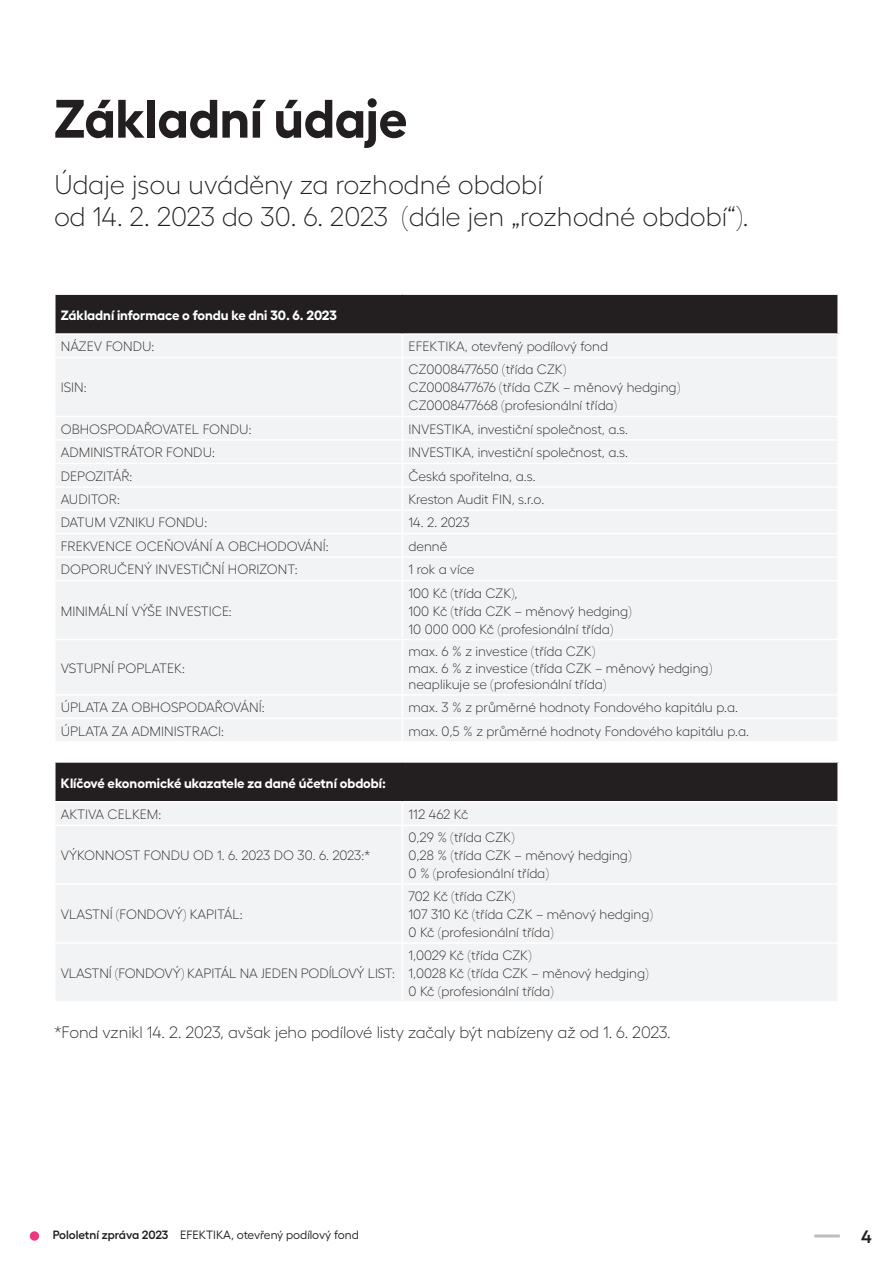
<style>
.page{position:relative;width:893px;height:1263px;background:#fff}
.page>*{position:absolute;margin:0;border:0;box-sizing:border-box;transform-origin:0 0}
.t1{font:700 54px "Hellix";color:#231f20}
.t2{font:300 27px/32.4px "Hellix";letter-spacing:-.005em;color:#231f20}
.t3{font:600 18px "Hellix";color:#231f20}
.t4{font:300 16.5px "Hellix";letter-spacing:-.005em;color:#231f20}
.t5{font:300 13.5px/18px "Hellix";color:#231f20}
.t6{font:700 13.5px "Hellix";color:#fff}
.t7{font:12px "Hellix";color:#231f20}
.s1{font-weight:600}
</style>
<div class="page">
<hr style="left:814px;top:1234px;width:26px;height:3px;background:#bcbdc0">
<div style="left:30px;top:1231px;width:9px;height:10px;background:#ef377f;border-radius:50%"></div>
<div style="left:55px;top:294px;width:783px;height:40px;background:#231f20"></div>
<div style="left:56px;top:335px;width:781px;height:406px;background:#f2f3f4"></div>
<hr style="left:54px;top:293px;width:349px;height:2px;background:#fff">
<hr style="left:54px;top:295px;width:2px;height:38px;background:#fff">
<hr style="left:403px;top:293px;width:436px;height:2px;background:#fff">
<hr style="left:837px;top:295px;width:2px;height:38px;background:#fff">
<hr style="left:54px;top:333px;width:349px;height:2px;background:#fff">
<hr style="left:403px;top:333px;width:436px;height:2px;background:#fff">
<svg style="left:402px;top:335px;width:1px;height:22px"></svg>
<hr style="left:54px;top:357px;width:349px;height:1px;background:#fff">
<hr style="left:403px;top:357px;width:436px;height:1px;background:#fff">
<hr style="left:402px;top:358px;width:1px;height:58px;background:#fff">
<hr style="left:54px;top:416px;width:349px;height:1px;background:#fff">
<hr style="left:403px;top:416px;width:436px;height:1px;background:#fff">
<hr style="left:54px;top:439px;width:349px;height:2px;background:#fff">
<hr style="left:403px;top:439px;width:436px;height:2px;background:#fff">
<hr style="left:54px;top:463px;width:349px;height:1px;background:#fff">
<hr style="left:403px;top:463px;width:436px;height:1px;background:#fff">
<hr style="left:54px;top:486px;width:349px;height:2px;background:#fff">
<hr style="left:403px;top:486px;width:436px;height:2px;background:#fff">
<hr style="left:54px;top:509px;width:349px;height:2px;background:#fff">
<hr style="left:403px;top:509px;width:436px;height:2px;background:#fff">
<hr style="left:54px;top:533px;width:349px;height:1px;background:#fff">
<hr style="left:403px;top:533px;width:436px;height:1px;background:#fff">
<hr style="left:54px;top:556px;width:349px;height:2px;background:#fff">
<hr style="left:403px;top:556px;width:436px;height:2px;background:#fff">
<svg style="left:402px;top:417px;width:1px;height:163px"></svg>
<hr style="left:54px;top:580px;width:349px;height:1px;background:#fff">
<hr style="left:403px;top:580px;width:436px;height:1px;background:#fff">
<hr style="left:402px;top:581px;width:1px;height:58px;background:#fff">
<hr style="left:54px;top:639px;width:349px;height:1px;background:#fff">
<hr style="left:403px;top:639px;width:436px;height:1px;background:#fff">
<hr style="left:402px;top:640px;width:1px;height:54px;background:#fff">
<hr style="left:54px;top:694px;width:349px;height:2px;background:#fff">
<hr style="left:403px;top:694px;width:436px;height:2px;background:#fff">
<hr style="left:54px;top:718px;width:349px;height:1px;background:#fff">
<hr style="left:403px;top:718px;width:436px;height:1px;background:#fff">
<svg style="left:402px;top:696px;width:1px;height:45px"></svg>
<div style="left:55px;top:762px;width:783px;height:40px;background:#231f20"></div>
<div style="left:56px;top:803px;width:781px;height:198px;background:#f2f3f4"></div>
<hr style="left:54px;top:761px;width:349px;height:2px;background:#fff">
<hr style="left:54px;top:763px;width:2px;height:38px;background:#fff">
<hr style="left:403px;top:761px;width:436px;height:2px;background:#fff">
<hr style="left:837px;top:763px;width:2px;height:38px;background:#fff">
<hr style="left:54px;top:801px;width:349px;height:1px;background:#fff">
<hr style="left:403px;top:801px;width:436px;height:1px;background:#fff">
<svg style="left:402px;top:803px;width:1px;height:21px"></svg>
<hr style="left:54px;top:824px;width:349px;height:2px;background:#fff">
<hr style="left:403px;top:824px;width:436px;height:2px;background:#fff">
<hr style="left:402px;top:826px;width:1px;height:57px;background:#fff">
<hr style="left:54px;top:883px;width:349px;height:2px;background:#fff">
<hr style="left:403px;top:883px;width:436px;height:2px;background:#fff">
<hr style="left:402px;top:885px;width:1px;height:57px;background:#fff">
<hr style="left:54px;top:942px;width:349px;height:2px;background:#fff">
<hr style="left:403px;top:942px;width:436px;height:2px;background:#fff">
<hr style="left:402px;top:944px;width:1px;height:57px;background:#fff">
<h1 class="t1" style="left:54px;top:75px;width:355px">Základní údaje</h1>
<h2 class="t2" style="left:54px;top:166px;width:696px">Údaje jsou uváděny za rozhodné období<br>od 14. 2. 2023 do 30. 6. 2023 (dále jen „rozhodné období“).</h2>
<p class="t6" style="left:61px;top:304px;width:278px">Základní informace o fondu ke dni 30. 6. 2023</p>
<p class="t5" style="left:61px;top:336px;width:95px">NÁZEV FONDU:</p>
<p class="t5" style="left:409px;top:336px;width:201px">EFEKTIKA, otevřený podílový fond</p>
<p class="t5" style="left:61px;top:377px;width:28px">ISIN:</p>
<p class="t5" style="left:409px;top:359px;width:273px">CZ0008477650 (třída CZK)<br>CZ0008477676 (třída CZK – měnový hedging)<br>CZ0008477668 (profesionální třída)</p>
<p class="t5" style="left:61px;top:419px;width:192px">OBHOSPODAŘOVATEL FONDU:</p>
<p class="t5" style="left:409px;top:419px;width:221px">INVESTIKA, investiční společnost, a.s.</p>
<p class="t5" style="left:61px;top:442px;width:156px">ADMINISTRÁTOR FONDU:</p>
<p class="t5" style="left:409px;top:442px;width:221px">INVESTIKA, investiční společnost, a.s.</p>
<p class="t5" style="left:61px;top:466px;width:73px">DEPOZITÁŘ:</p>
<p class="t5" style="left:409px;top:466px;width:128px">Česká spořitelna, a.s.</p>
<p class="t5" style="left:61px;top:489px;width:61px">AUDITOR:</p>
<p class="t5" style="left:409px;top:489px;width:137px">Kreston Audit FIN, s.r.o.</p>
<p class="t5" style="left:61px;top:512px;width:148px">DATUM VZNIKU FONDU:</p>
<p class="t5" style="left:409px;top:512px;width:63px">14. 2. 2023</p>
<p class="t5" style="left:61px;top:536px;width:269px">FREKVENCE OCEŇOVÁNÍ A OBCHODOVÁNÍ:</p>
<p class="t5" style="left:409px;top:536px;width:40px">denně</p>
<p class="t5" style="left:61px;top:559px;width:238px">DOPORUČENÝ INVESTIČNÍ HORIZONT:</p>
<p class="t5" style="left:409px;top:559px;width:67px">1 rok a více</p>
<p class="t5" style="left:61px;top:601px;width:173px">MINIMÁLNÍ VÝŠE INVESTICE:</p>
<p class="t5" style="left:409px;top:583px;width:225px">100 Kč (třída CZK),<br>100 Kč (třída CZK – měnový hedging)<br>10 000 000 Kč (profesionální třída)</p>
<p class="t5" style="left:61px;top:658px;width:126px">VSTUPNÍ POPLATEK:</p>
<p class="t5" style="left:409px;top:642px;width:305px;line-height:16.2px">max. 6 % z investice (třída CZK)<br>max. 6 % z investice (třída CZK – měnový hedging) neaplikuje se (profesionální třída)</p>
<p class="t5" style="left:61px;top:697px;width:205px">ÚPLATA ZA OBHOSPODAŘOVÁNÍ:</p>
<p class="t5" style="left:409px;top:697px;width:331px">max. 3 % z průměrné hodnoty Fondového kapitálu p.a.</p>
<p class="t5" style="left:61px;top:721px;width:165px">ÚPLATA ZA ADMINISTRACI:</p>
<p class="t5" style="left:409px;top:721px;width:342px">max. 0,5 % z průměrné hodnoty Fondového kapitálu p.a.</p>
<p class="t6" style="left:61px;top:772px;width:327px">Klíčové ekonomické ukazatele za dané účetní období:</p>
<p class="t5" style="left:61px;top:804px;width:102px">AKTIVA CELKEM:</p>
<p class="t5" style="left:409px;top:804px;width:61px">112 462 Kč</p>
<p class="t5" style="left:61px;top:845px;width:311px">VÝKONNOST FONDU OD 1. 6. 2023 DO 30. 6. 2023:*</p>
<p class="t5" style="left:409px;top:827px;width:224px">0,29 % (třída CZK)<br>0,28 % (třída CZK – měnový hedging)<br>0 % (profesionální třída)</p>
<p class="t5" style="left:61px;top:904px;width:183px">VLASTNÍ (FONDOVÝ) KAPITÁL:</p>
<p class="t5" style="left:61px;top:963px;width:336px">VLASTNÍ (FONDOVÝ) KAPITÁL NA JEDEN PODÍLOVÝ LIST:</p>
<p class="t5" style="left:409px;top:886px;width:246px">702 Kč (třída CZK)<br>107 310 Kč (třída CZK – měnový hedging)<br>0 Kč (profesionální třída)</p>
<p class="t5" style="left:409px;top:945px;width:241px">1,0029 Kč (třída CZK)<br>1,0028 Kč (třída CZK – měnový hedging)<br>0 Kč (profesionální třída)</p>
<p class="t4" style="left:54px;top:1020px;width:618px">*Fond vznikl 14. 2. 2023, avšak jeho podílové listy začaly být nabízeny až od 1. 6. 2023.</p>
<p class="t7" style="left:53px;top:1226px;width:308px"><span class="s1">Pololetní zpráva 2023</span> EFEKTIKA, otevřený podílový fond</p>
<h3 class="t3" style="left:861px;top:1223px;width:12px">4</h3>
</div>
